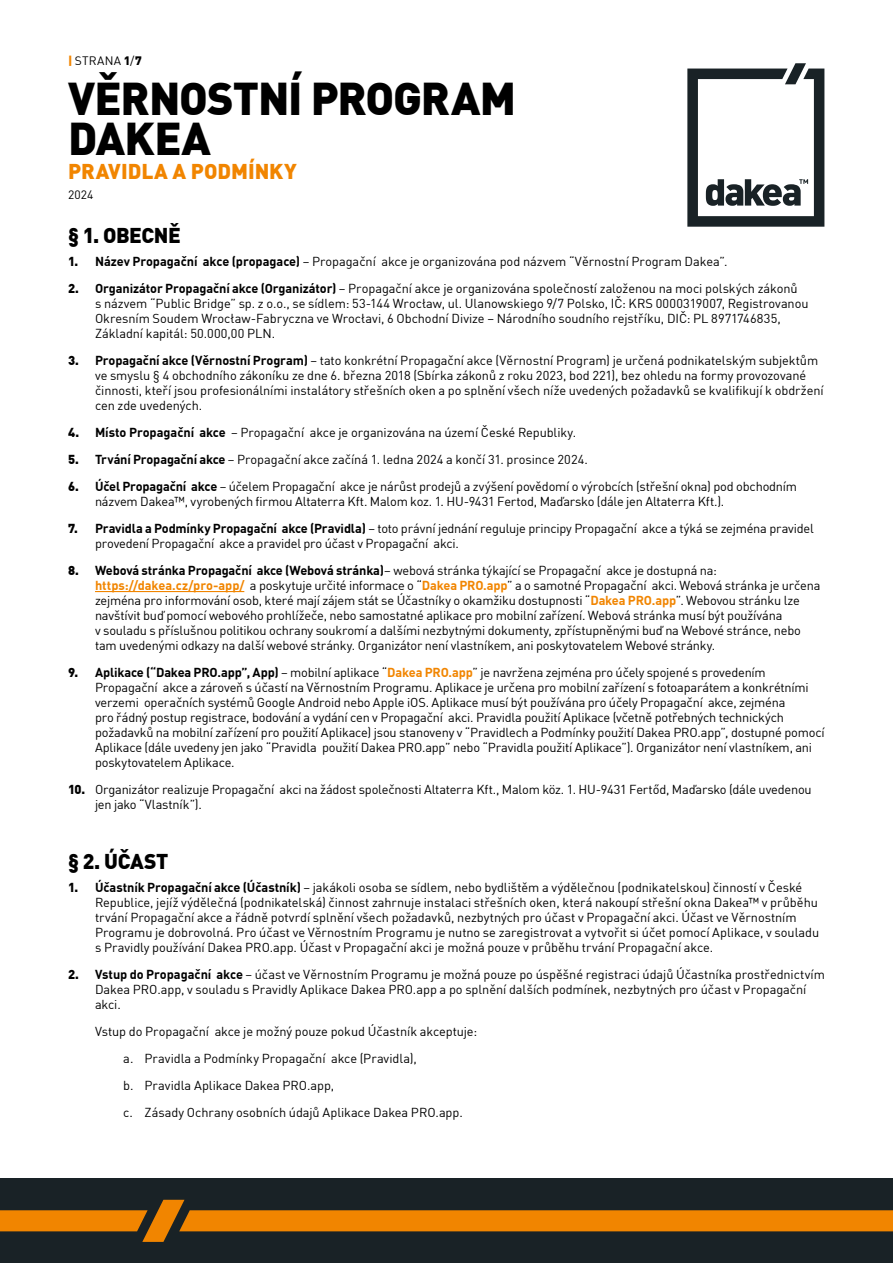
<style>
.page{position:relative;width:893px;height:1263px;background:#fff}
.page>*{position:absolute;margin:0;border:0;box-sizing:border-box;transform-origin:0 0}
.t1{font:900 45px/40.5px "DIN Offc Pro";letter-spacing:-.025em;color:#000}
.t2{font:900 21px "DIN Offc Pro";letter-spacing:-.02em;color:#000}
.t3{font:900 21px "DIN Offc Pro";letter-spacing:-.005em;color:#f18500}
.t4{font:12.75px/15px "DIN Offc Pro";letter-spacing:-.01em;color:#000}
.t5{font:12px "DIN Offc Pro";letter-spacing:.015em;color:#000}
.s1{font-weight:900;color:#f18500}
.s2{font-weight:900}
.s3{font-weight:700}
.s4{font-weight:700;color:#f18500}
</style>
<div class="page">
<div style="left:0;top:1179px;width:893px;height:84px;background:#192226"></div>
<svg style="left:0;top:1200px;width:893px;height:42px"></svg>
<svg style="left:687px;top:63px;width:137px;height:164px"></svg>
<hr style="left:95px;top:591px;width:149px;height:1px;background:#f18500">
<p class="t5" style="left:68px;top:51px;width:75px"><span class="s1">|</span> STRANA <span class="s2">1</span>/<span class="s2">7</span></p>
<h1 class="t1" style="left:68px;top:72px;width:450px">VĚRNOSTNÍ PROGRAM<br>DAKEA</h1>
<h2 class="t3" style="left:68px;top:154px;width:230px">PRAVIDLA A PODMÍNKY</h2>
<p class="t5" style="left:68px;top:185px;width:27px">2024</p>
<h2 class="t2" style="left:68px;top:217px;width:114px">§ 1. OBECNĚ</h2>
<p class="t4" style="left:68px;top:253px;width:661px"><span class="s2">1.</span> <span class="s3">Název Propagační akce (propagace)</span> – Propagační akce je organizována pod názvem “Věrnostní Program Dakea”.</p>
<p class="t4" style="left:95px;top:280px;width:715px;text-indent:-27px"><span class="s2">2.</span> <span class="s3">Organizátor Propagační akce (Organizátor)</span> – Propagační akce je organizována společností založenou na moci polských zákonů<br>s názvem “Public Bridge” sp. z o.o., se sídlem: 53-144 Wrocław, ul. Ulanowskiego 9/7 Polsko, IČ: KRS 0000319007, Registrovanou Okresním Soudem Wrocław-Fabryczna ve Wrocłavi, 6 Obchodní Divize – Národního soudního rejstříku, DIČ: PL 8971746835, Základní kapitál: 50.000,00 PLN.</p>
<p class="t4" style="left:95px;top:352px;width:730px;text-indent:-27px"><span class="s2">3.</span> <span class="s3">Propagační akce (Věrnostní Program)</span> – tato konkrétní Propagační akce (Věrnostní Program) je určená podnikatelským subjektům ve smyslu § 4 obchodního zákoníku ze dne 6. března 2018 (Sbírka zákonů z roku 2023, bod 221), bez ohledu na formy provozované činnosti, kteří jsou profesionálními instalátory střešních oken a po splnění všech níže uvedených požadavků se kvalifikují k obdržení cen zde uvedených.</p>
<p class="t4" style="left:68px;top:424px;width:510px"><span class="s2">4.</span> <span class="s3">Místo Propagační akce</span> – Propagační akce je organizována na území České Republiky.</p>
<p class="t4" style="left:68px;top:451px;width:521px"><span class="s2">5.</span> <span class="s3">Trvání Propagační akce</span> – Propagační akce začíná 1. ledna 2024 a končí 31. prosince 2024.</p>
<p class="t4" style="left:95px;top:478px;width:704px;text-indent:-27px"><span class="s2">6.</span> <span class="s3">Účel Propagační akce</span> – účelem Propagační akce je nárůst prodejů a zvýšení povědomí o výrobcích (střešní okna) pod obchodním názvem Dakea™, vyrobených firmou Altaterra Kft. Malom koz. 1. HU-9431 Fertod, Maďarsko (dále jen Altaterra Kft.).</p>
<p class="t4" style="left:95px;top:520px;width:720px;text-indent:-27px"><span class="s2">7.</span> <span class="s3">Pravidla a Podmínky Propagační akce (Pravidla)</span> – toto právní jednání reguluje principy Propagační akce a týká se zejména pravidel provedení Propagační akce a pravidel pro účast v Propagační akci.</p>
<p class="t4" style="left:95px;top:562px;width:727px;text-indent:-27px"><span class="s2">8.</span> <span class="s3">Webová stránka Propagační akce (Webová stránka)</span>– webová stránka týkající se Propagační akce je dostupná na: <span class="s4">https://dakea.cz/pro-app/</span> a poskytuje určité informace o “<span class="s4">Dakea PRO.app</span>” a o samotné Propagační akci. Webová stránka je určena zejména pro informování osob, které mají zájem stát se Účastníky o okamžiku dostupnosti “<span class="s4">Dakea PRO.app</span>”. Webovou stránku lze navštívit buď pomocí webového prohlížeče, nebo samostatné aplikace pro mobilní zařízení. Webová stránka musí být používána<br>v souladu s příslušnou politikou ochrany soukromí a dalšími nezbytnými dokumenty, zpřístupněnými buď na Webové stránce, nebo tam uvedenými odkazy na další webové stránky. Organizátor není vlastníkem, ani poskytovatelem Webové stránky.</p>
<p class="t4" style="left:95px;top:664px;width:731px;text-indent:-27px"><span class="s2">9.</span> <span class="s3">Aplikace (“Dakea PRO.app”, App)</span> – mobilní aplikace “<span class="s4">Dakea PRO.app</span>” je navržena zejména pro účely spojené s provedením Propagační akce a zároveň s účastí na Věrnostním Programu. Aplikace je určena pro mobilní zařízení s fotoaparátem a konkrétními verzemi operačních systémů Google Android nebo Apple iOS. Aplikace musí být používána pro účely Propagační akce, zejména<br>pro řádný postup registrace, bodování a vydání cen v Propagační akci. Pravidla použití Aplikace (včetně potřebných technických požadavků na mobilní zařízení pro použití Aplikace) jsou stanoveny v “Pravidlech a Podmínky použití Dakea PRO.app”, dostupné pomocí Aplikace (dále uvedeny jen jako “Pravidla použití Dakea PRO.app” nebo “Pravidla použití Aplikace”). Organizátor není vlastníkem, ani poskytovatelem Aplikace.</p>
<p class="t4" style="left:95px;top:781px;width:718px;text-indent:-27px"><span class="s2">10.</span> Organizátor realizuje Propagační akci na žádost společnosti Altaterra Kft., Malom köz. 1. HU-9431 Fertőd, Maďarsko (dále uvedenou jen jako “Vlastník”).</p>
<h2 class="t2" style="left:68px;top:843px;width:102px">§ 2. ÚČAST</h2>
<p class="t4" style="left:95px;top:879px;width:726px;text-indent:-27px"><span class="s2">1.</span> <span class="s3">Účastník Propagační akce (Účastník)</span> – jakákoli osoba se sídlem, nebo bydlištěm a výdělečnou (podnikatelskou) činností v České Republice, jejíž výdělečná (podnikatelská) činnost zahrnuje instalaci střešních oken, která nakoupí střešní okna Dakea™ v průběhu trvání Propagační akce a řádně potvrdí splnění všech požadavků, nezbytných pro účast v Propagační akci. Účast ve Věrnostním Programu je dobrovolná. Pro účast ve Věrnostním Programu je nutno se zaregistrovat a vytvořit si účet pomocí Aplikace, v souladu s Pravidly používání Dakea PRO.app. Účast v Propagační akci je možná pouze v průběhu trvání Propagační akce.</p>
<p class="t4" style="left:95px;top:966px;width:731px;text-indent:-27px"><span class="s2">2.</span> <span class="s3">Vstup do Propagační akce</span> – účast ve Věrnostním Programu je možná pouze po úspěšné registraci údajů Účastníka prostřednictvím<br>Dakea PRO.app, v souladu s Pravidly Aplikace Dakea PRO.app a po splnění dalších podmínek, nezbytných pro účast v Propagační akci.</p>
<p class="t4" style="left:123px;top:1017px;width:355px;line-height:27px;text-indent:-28px">Vstup do Propagační akce je možný pouze pokud Účastník akceptuje: a. Pravidla a Podmínky Propagační akce (Pravidla),<br>b. Pravidla Aplikace Dakea PRO.app,<br>c. Zásady Ochrany osobních údajů Aplikace Dakea PRO.app.</p>
</div>
